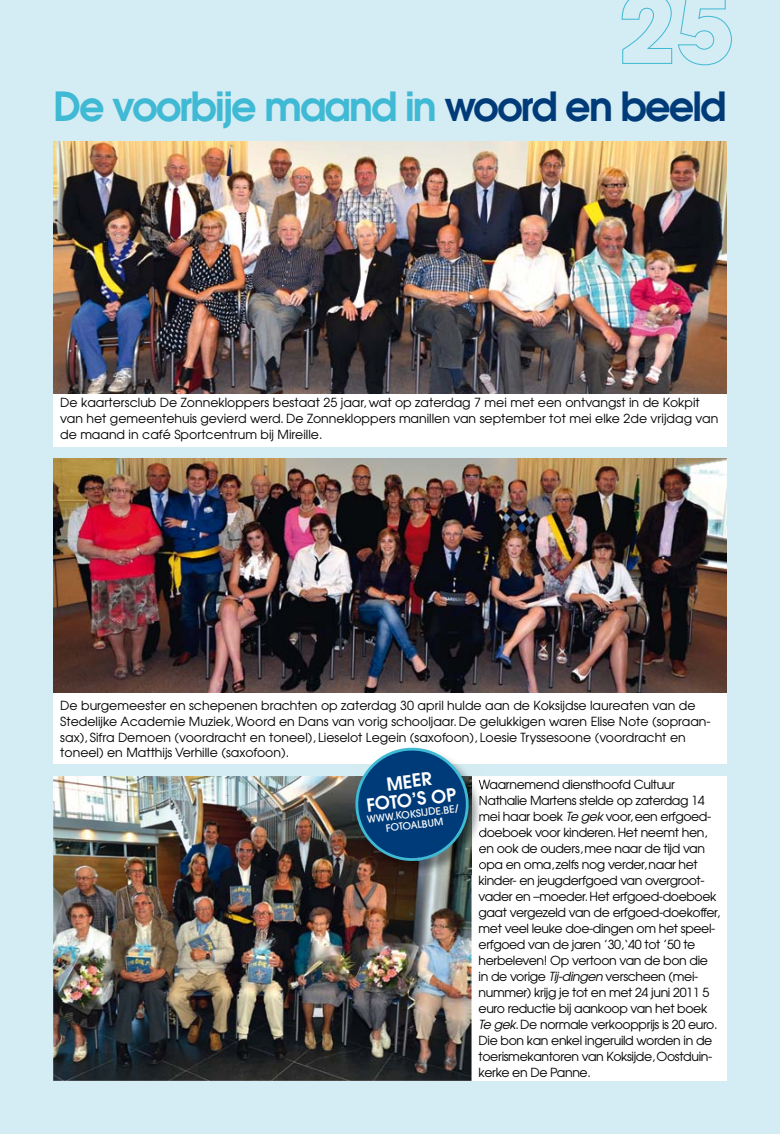
<style>
.page{position:relative;width:780px;height:1134px;background:#d4ecf3}
.page>*{position:absolute;margin:0;border:0;box-sizing:border-box;transform-origin:0 0}
.t1{font:600 40px "Avant Garde";letter-spacing:-.045em;color:#3fb9d4}
.t2{font:600 18px/18.4px "Avant Garde";color:#fff;text-align:center}
.t3{font:12.5px/16px "Avant Garde";letter-spacing:-.03em;color:#000}
.t4{font:12.5px/16px "Avant Garde";color:#000}
.t5{font:500 10px/11.4px "Avant Garde";color:#fff;text-align:center}
.s1{color:#003b79}
.s2{font-style:italic}
</style>
<div class="page">
<div style="left:53px;top:142px;width:673px;height:304px;background:#fff"></div>
<div style="left:53px;top:459px;width:673px;height:305px;background:#fff"></div>
<div style="left:53px;top:776px;width:673px;height:305px;background:#fff"></div>
<img style="left:53px;top:142px;width:673px;height:251px">
<img style="left:53px;top:459px;width:673px;height:234px">
<img style="left:53px;top:776px;width:418px;height:305px">
<img style="left:356px;top:783px;width:126px;height:92px">
<svg style="left:478px;top:780px;width:4px;height:9px"></svg>
<svg style="left:479px;top:796px;width:3px;height:25px"></svg>
<svg style="left:479px;top:828px;width:3px;height:10px"></svg>
<svg style="left:479px;top:844px;width:3px;height:28px"></svg>
<svg style="left:352px;top:747px;width:120px;height:117px;background:#285781"></svg>
<svg style="left:621px;top:0;width:111px;height:65px"></svg>
<h1 class="t1" style="left:53px;top:80px;width:675px">De voorbije maand in <span class="s1">woord en beeld</span></h1>
<p class="t4" style="left:60px;top:394px;width:659px">De kaartersclub De Zonnekloppers bestaat 25 jaar, wat op zaterdag 7 mei met een ontvangst in de Kokpit van het gemeentehuis gevierd werd. De Zonnekloppers manillen van september tot mei elke 2de vrijdag van de maand in café Sportcentrum bij Mireille.</p>
<p class="t4" style="left:60px;top:697px;width:652px">De burgemeester en schepenen brachten op zaterdag 30 april hulde aan de Koksijdse laureaten van de Stedelijke Academie Muziek, Woord en Dans van vorig schooljaar. De gelukkigen waren Elise Note (sopraan&shy;sax), Sifra Demoen (voordracht en toneel), Lieselot Legein (saxofoon), Loesie Tryssesoone (voordracht en toneel) en Matthijs Verhille (saxofoon).</p>
<p class="t3" style="left:478px;top:776px;width:243px">Waarnemend diensthoofd Cultuur Nathalie Martens stelde op zaterdag 14 mei haar boek <span class="s2">Te gek</span> voor, een erfgoed&shy;doeboek voor kinderen. Het neemt hen, en ook de ouders, mee naar de tijd van opa en oma, zelfs nog verder, naar het kinder- en jeugderfgoed van overgroot&shy;vader en –moeder. Het erfgoed-doeboek gaat vergezeld van de erfgoed-doekoffer, met veel leuke doe-dingen om het speel&shy;erfgoed van de jaren ’30,‘40 tot ’50 te herbeleven! Op vertoon van de bon die in de vorige <span class="s2">Tij-dingen</span> verscheen (mei&shy;nummer) krijg je tot en met 24 juni 2011 5 euro reductie bij aankoop van het boek <span class="s2">Te gek</span>. De normale verkoopprijs is 20 euro.<br>Die bon kan enkel ingeruild worden in de toerismekantoren van Koksijde, Oostduin&shy;kerke en De Panne.</p>
<h2 class="t2" style="left:363px;top:777px;width:92px;rotate:-7deg">MEER<br>FOTO’S OP</h2>
<p class="t5" style="left:366px;top:814px;width:94px;rotate:-7deg">WWW.KOKSIJDE.BE/<br>FOTOALBUM</p>
</div>
